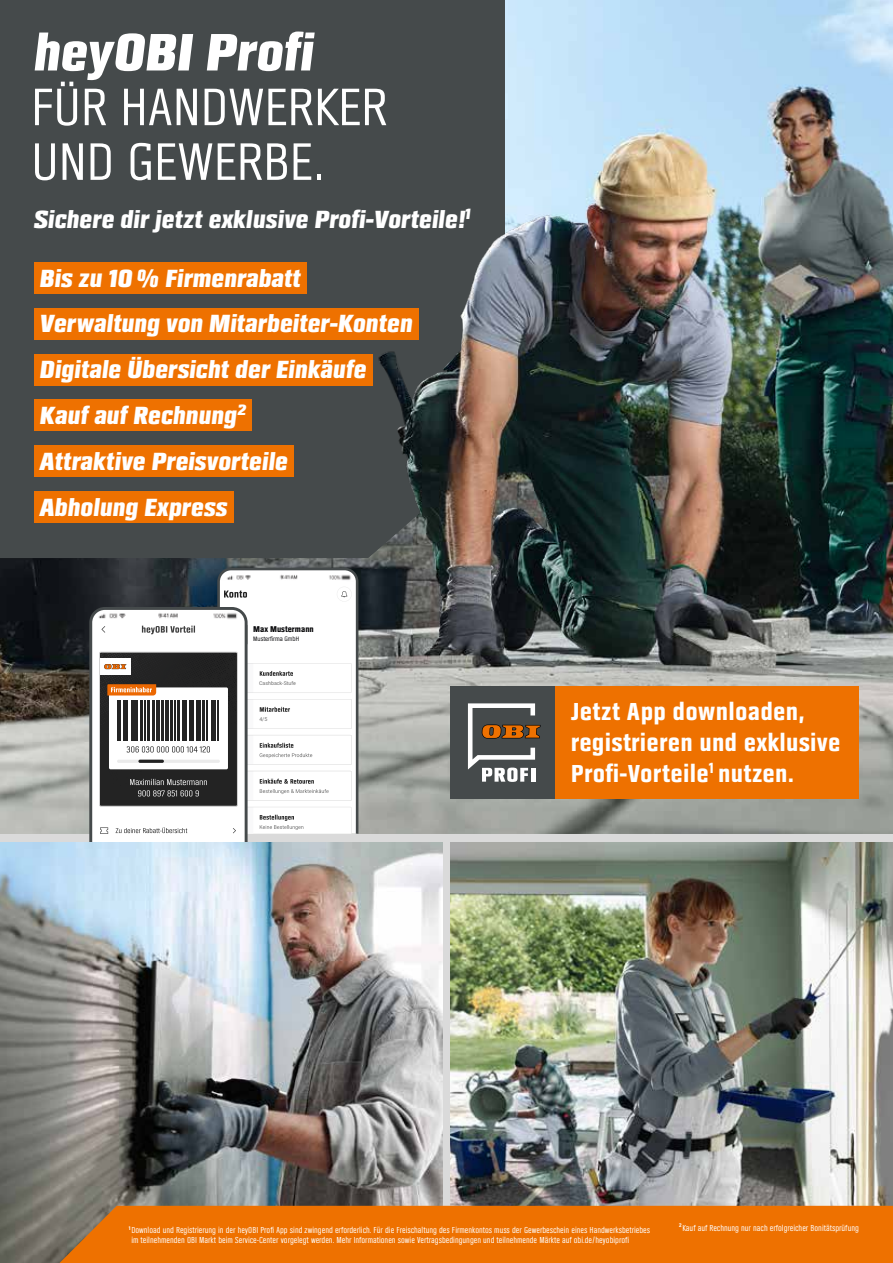
<style>
.page{position:relative;width:893px;height:1263px;background:#fff}
.page>*{position:absolute;margin:0;border:0;box-sizing:border-box;transform-origin:0 0}
.t1{font:54.75px/54.8px "Obi Sans ML20";color:#fff}
.t2{font:italic 800 54.75px "Obi Sans ML20";color:#fff}
.t3{font:italic 800 25.8px/45.8px "Obi Sans ML20";color:#fff}
.t4{font:700 25.5px/30.6px "Obi Sans ML20";letter-spacing:.01em;color:#fff}
.t5{font:9px/9.8px "Obi Sans ML20 Regular Con";color:#fff}
.t6{font:700 8.7px "Obi Sans ML";color:#020204}
.t7{font:6.6px "Obi Sans ML";color:#020204}
.t8{font:5.25px "Roboto";color:#6d6d6d}
</style>
<div class="page">
<img style="left:451px;top:842px;width:442px;height:364px">
<img style="left:0;top:0;width:893px;height:833px">
<div style="left:0;top:0;width:505px;height:558px;background:#454a4b"></div>
<img style="left:0;top:842px;width:442px;height:421px">
<div style="left:47px;top:1206px;width:846px;height:57px;background:#ee7100"></div>
<div style="left:34px;top:262px;width:273px;height:32px;background:#ee7100"></div>
<div style="left:34px;top:308px;width:385px;height:32px;background:#ee7100"></div>
<div style="left:34px;top:354px;width:338px;height:32px;background:#ee7100"></div>
<div style="left:34px;top:399px;width:218px;height:32px;background:#ee7100"></div>
<div style="left:34px;top:445px;width:260px;height:32px;background:#ee7100"></div>
<div style="left:34px;top:491px;width:199px;height:32px;background:#ee7100"></div>
<div style="left:550px;top:686px;width:309px;height:113px;background:#ee7100"></div>
<svg style="left:451px;top:687px;width:104px;height:111px;background:#61605c"></svg>
<img style="left:251px;top:198px;width:344px;height:450px">
<svg style="left:88px;top:566px;width:272px;height:279px"></svg>
<h1 class="t2" style="left:34px;top:23px;width:282px">heyOBI Profi</h1>
<h1 class="t1" style="left:31px;top:81px;width:358px">FÜR HANDWERKER<br>UND GEWERBE.</h1>
<h2 class="t3" style="left:34px;top:198px;width:438px">Sichere dir jetzt exklusive Profi-Vorteile!<sup>1</sup></h2>
<h2 class="t3" style="left:40px;top:256px;width:374px">Bis zu 10% Firmenrabatt<br>Verwaltung von Mitarbeiter-Konten<br>Digitale Übersicht der Einkäufe<br>Kauf auf Rechnung<sup>2<br></sup>Attraktive Preisvorteile<br>Abholung Express</h2>
<p class="t6" style="left:253px;top:624px;width:62px">Max Mustermann</p>
<p class="t7" style="left:253px;top:635px;width:47px">Musterfirma GmbH</p>
<p class="t8" style="left:259px;top:679px;width:38px">Cashback-Stufe</p>
<p class="t8" style="left:259px;top:715px;width:10px">4/5</p>
<h3 class="t4" style="left:571px;top:696px;width:271px">Jetzt App downloaden, registrieren und exklusive<br>Profi-Vorteile<sup>1</sup> nutzen.</h3>
<p class="t5" style="left:129px;top:1225px;width:523px"><sup>1</sup> Download und Registrierung in der heyOBI Profi App sind zwingend erforderlich. Für die Freischaltung des Firmenkontos muss der Gewerbeschein eines Handwerksbetriebes im teilnehmenden OBI Markt beim Service-Center vorgelegt werden. Mehr Informationen sowie Vertragsbedingungen und teilnehmende Märkte auf obi.de/heyobiprofi</p>
<p class="t5" style="left:679px;top:1223px;width:181px"><sup>2</sup> Kauf auf Rechnung nur nach erfolgreicher Bonitätsprüfung</p>
</div>
